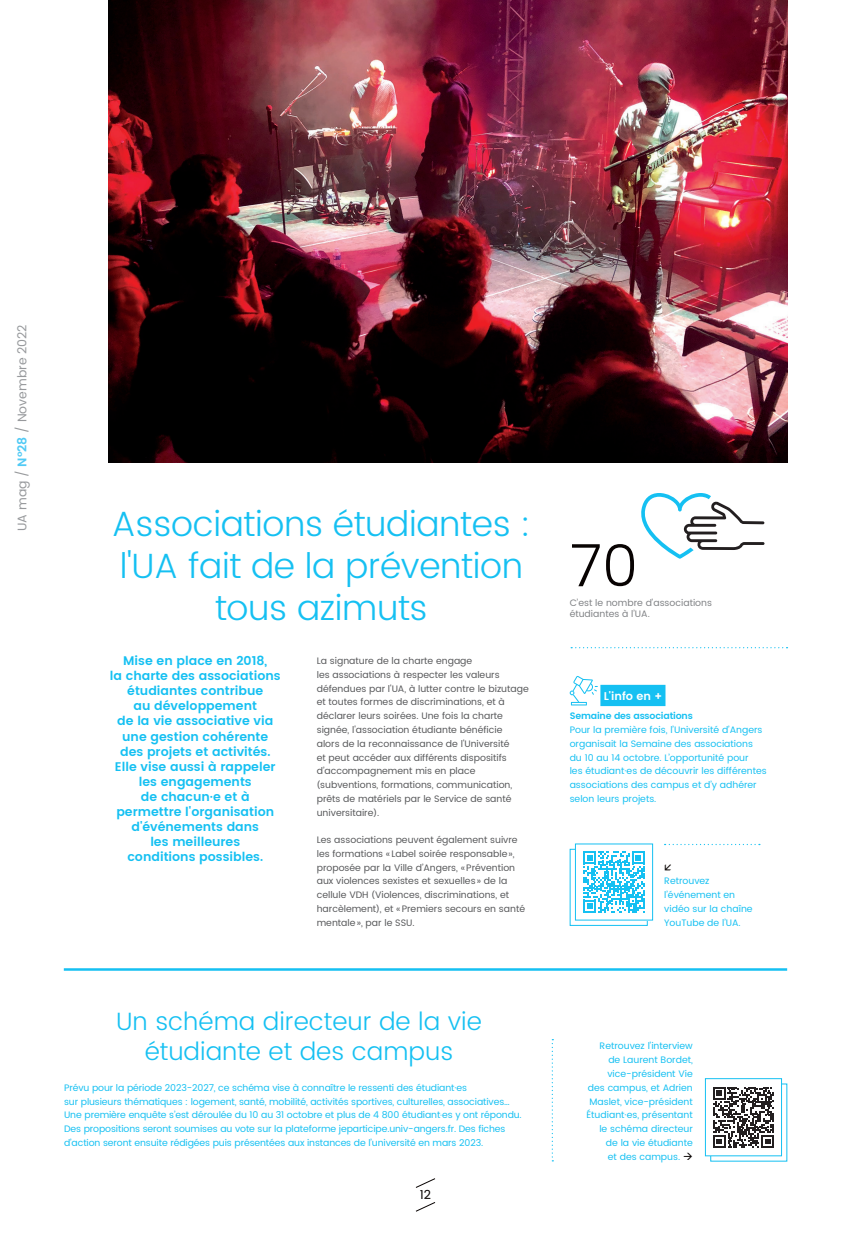
<style>
.page{position:relative;width:851px;height:1241px;background:#fff}
.page>*{position:absolute;margin:0;border:0;box-sizing:border-box;transform-origin:0 0}
.t1{font:300 57.5px "UA Poppins Texte";color:#080302}
.t2{font:300 35px/42px "UA Poppins Texte";letter-spacing:-.01em;color:#15c0f2;text-align:center}
.t3{font:300 25px/30px "UA Poppins Texte";color:#15c0f2;text-align:center}
.t4{font:600 12.5px/15px "UA Poppins Texte";color:#15c0f2;text-align:center}
.t5{font:12.5px "UA Poppins Texte";color:#97999c}
.t6{font:12.5px "UA Poppins Texte";color:#080302}
.t7{font:600 11.25px "UA Poppins Texte";color:#fff}
.t8{font:9.38px/13.8px "UA Poppins Texte";letter-spacing:-.01em;color:#15c0f2}
.t9{font:9.38px/13.8px "UA Poppins Texte";color:#57585a}
.t10{font:9.38px/11.2px "UA Poppins Texte";color:#808285}
.t11{font:600 9.38px "UA Poppins Texte";letter-spacing:-.02em;color:#15c0f2}
.s1{font-weight:600;color:#51caf5}
.s2{color:#080302}
</style>
<div class="page">
<hr style="left:64px;top:968px;width:723px;height:2px;background:#15c0f2">
<svg style="left:664px;top:843px;width:95px;height:2px"></svg>
<svg style="left:569px;top:848px;width:78px;height:77px"></svg>
<div style="left:575px;top:843px;width:77px;height:76px;background:#fff"></div>
<svg style="left:583px;top:851px;width:61px;height:61px"></svg>
<img style="left:109px;top:0;width:678px;height:462px">
<div style="left:600px;top:684px;width:65px;height:22px;background:#15c0f2"></div>
<svg style="left:571px;top:701px;width:15px;height:4px"></svg>
<svg style="left:569px;top:676px;width:28px;height:28px"></svg>
<svg style="left:571px;top:647px;width:216px;height:1px"></svg>
<svg style="left:641px;top:493px;width:123px;height:65px"></svg>
<svg style="left:551px;top:1039px;width:2px;height:122px"></svg>
<svg style="left:710px;top:1083px;width:77px;height:78px"></svg>
<div style="left:705px;top:1078px;width:76px;height:77px;background:#fff"></div>
<svg style="left:713px;top:1087px;width:61px;height:60px"></svg>
<div style="left:705px;top:1078px;width:76px;height:77px;border:1px solid #15c0f2"></div>
<svg style="left:415px;top:1178px;width:20px;height:10px"></svg>
<svg style="left:415px;top:1202px;width:21px;height:9px"></svg>
<h3 class="t5" style="left:13px;top:531px;width:208px;rotate:-90deg">UA mag / <span class="s1">N°28</span> / Novembre 2022</h3>
<h2 class="t2" style="left:112px;top:503px;width:420px">Associations étudiantes : l'UA fait de la prévention tous azimuts</h2>
<p class="t4" style="left:110px;top:652px;width:172px">Mise en place en 2018,<br>la charte des associations étudiantes contribue<br>au développement<br>de la vie associative via une gestion cohérente des projets et activités.<br>Elle vise aussi à rappeler les engagements<br>de chacun∙e et à permettre l'organisation d'événements dans<br>les meilleures<br>conditions possibles.</p>
<p class="t9" style="left:317px;top:654px;width:213px">La signature de la charte engage<br>les associations à respecter les valeurs défendues par l'UA, à lutter contre le bizutage et toutes formes de discriminations, et à déclarer leurs soirées. Une fois la charte signée, l'association étudiante bénéficie<br>alors de la reconnaissance de l'Université<br>et peut accéder aux différents dispositifs d’accompagnement mis en place (subventions, formations, communication, prêts de matériels par le Service de santé universitaire).</p>
<p class="t9" style="left:317px;top:833px;width:210px">Les associations peuvent également suivre les formations « Label soirée responsable», proposée par la Ville d’Angers, «Prévention aux violences sexistes et sexuelles» de la cellule VDH (Violences, discriminations, et harcèlement), et «Premiers secours en santé mentale», par le SSU.</p>
<h3 class="t3" style="left:116px;top:1007px;width:367px">Un schéma directeur de la vie étudiante et des campus</h3>
<p class="t8" style="left:64px;top:1080px;width:459px">Prévu pour la période 2023-2027, ce schéma vise à connaître le ressenti des étudiant∙es<br>sur plusieurs thématiques : logement, santé, mobilité, activités sportives, culturelles, associatives… Une première enquête s’est déroulée du 10 au 31 octobre et plus de 4 800 étudiant·es y ont répondu.<br>Des propositions seront soumises au vote sur la plateforme jeparticipe.univ-angers.fr. Des fiches d’action seront ensuite rédigées puis présentées aux instances de l’université en mars 2023.</p>
<h3 class="t6" style="left:420px;top:1185px;width:13px">12</h3>
<h1 class="t1" style="left:569px;top:525px;width:70px">70</h1>
<p class="t10" style="left:569px;top:597px;width:144px">C’est le nombre d’associations étudiantes à l’UA.</p>
<p class="t7" style="left:603px;top:688px;width:60px">L'info en +</p>
<p class="t11" style="left:569px;top:708px;width:125px">Semaine des associations</p>
<p class="t8" style="left:569px;top:723px;width:199px">Pour la première fois, l’Université d’Angers organisait la Semaine des associations du 10 au 14 octobre. L’opportunité pour<br>les étudiant∙es de découvrir les différentes associations des campus et d’y adhérer selon leurs projets.</p>
<p class="t8" style="left:664px;top:874px;width:90px">Retrouvez l’événement en vidéo sur la chaîne<br>YouTube de l’UA.</p>
<p class="t8" style="left:586px;top:1039px;width:108px;text-align:right">Retrouvez l’interview de Laurent Bordet, vice-président Vie<br>des campus, et Adrien<br>Maslet, vice-président<br>Étudiant∙es, présentant le schéma directeur de la vie étudiante<br>et des campus. <span class="s2">→</span></p>
</div>
